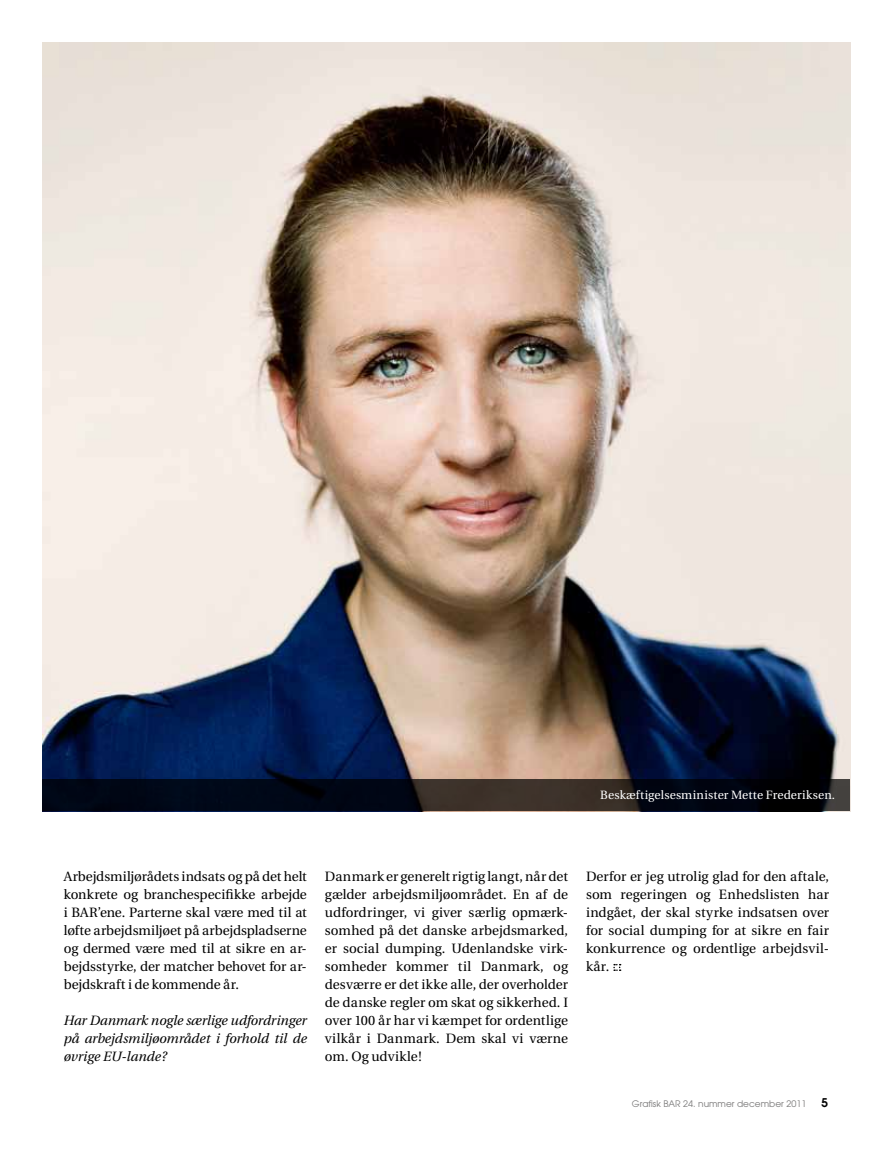
<style>
.page{position:relative;width:893px;height:1149px;background:#fff}
.page>*{position:absolute;margin:0;border:0;box-sizing:border-box;transform-origin:0 0}
.t1{font:13.5px/18px "Utopia";color:#000;text-align:justify}
.t2{font:italic 13.5px/18px "Utopia";letter-spacing:-.005em;color:#000;text-align:justify}
.t3{font:12px "Utopia";letter-spacing:.01em;color:#fff}
.t4{font:600 12px "Avant Garde";color:#000}
.t5{font:9px "Avant Garde";color:#7c7b7b}
</style>
<div class="page">
<img style="left:43px;top:43px;width:807px;height:736px">
<svg style="left:43px;top:779px;width:807px;height:31px;background:#111219"></svg>
<svg style="left:613px;top:963px;width:8px;height:7px"></svg>
<p class="t3" style="left:600px;top:787px;width:236px">Beskæftigelsesminister Mette Frederiksen.</p>
<p class="t1" style="left:64px;top:867px;width:245px">Arbejdsmiljørådets indsats og på det helt konkrete og branchespecifikke arbejde i BAR’ene. Parterne skal være med til at løfte arbejdsmiljøet på arbejdspladserne og dermed være med til at sikre en ar&shy;bejdsstyrke, der matcher behovet for ar&shy;bejdskraft i de kommende år.</p>
<p class="t2" style="left:64px;top:1011px;width:245px">Har Danmark nogle særlige udfordringer på arbejdsmiljøområdet i forhold til de øvrige EU-lande?</p>
<p class="t1" style="left:325px;top:867px;width:245px">Danmark er generelt rigtig langt, når det gælder arbejdsmiljøområdet. En af de udfordringer, vi giver særlig opmærk&shy;somhed på det danske arbejdsmarked, er social dumping. Udenlandske virk&shy;somheder kommer til Danmark, og desværre er det ikke alle, der overholder de danske regler om skat og sikkerhed. I over 100 år har vi kæmpet for ordentlige vilkår i Danmark. Dem skal vi værne om. Og udvikle!</p>
<p class="t1" style="left:586px;top:867px;width:245px">Derfor er jeg utrolig glad for den aftale, som regeringen og Enhedslisten har indgået, der skal styrke indsatsen over for social dumping for at sikre en fair konkurrence og ordentlige arbejdsvil&shy;kår.</p>
<p class="t5" style="left:632px;top:1097px;width:176px">Grafisk BAR 24. nummer december 2011</p>
<p class="t4" style="left:821px;top:1094px;width:8px">5</p>
</div>
